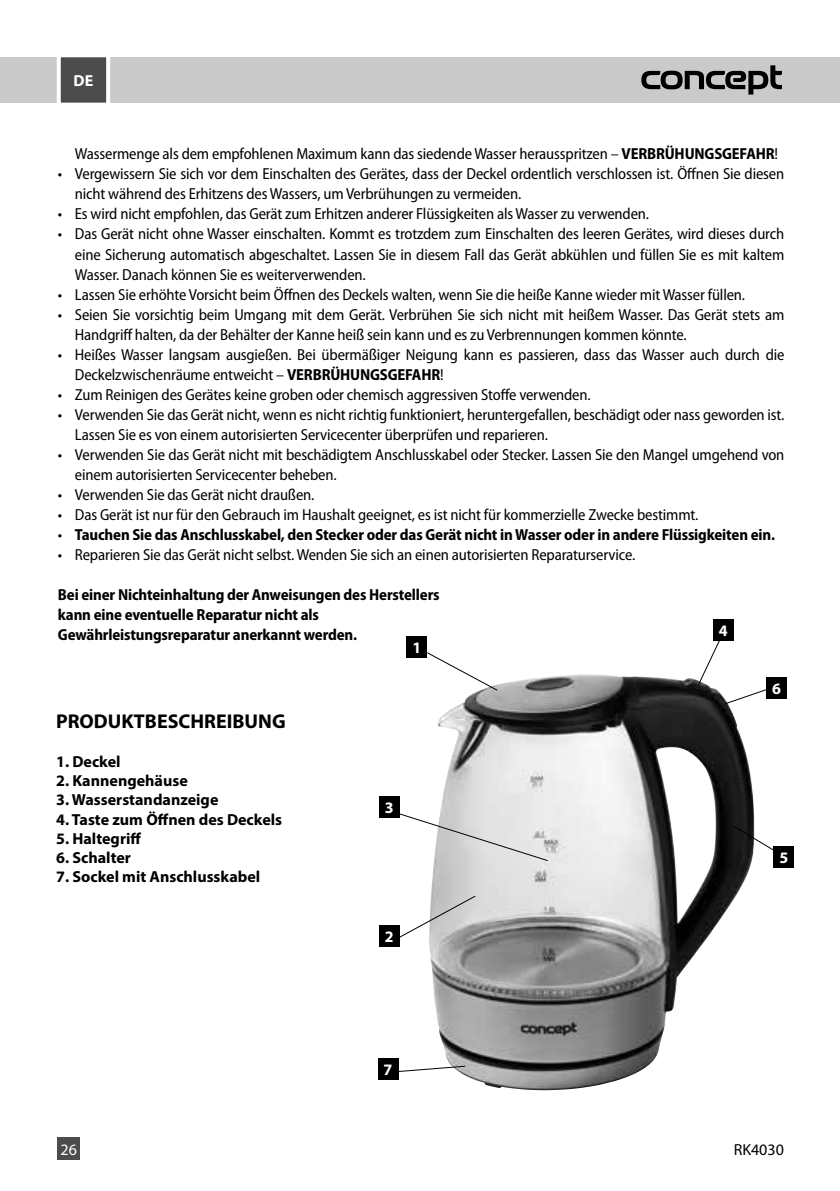
<style>
.page{position:relative;width:840px;height:1191px;background:#fff}
.page>*{position:absolute;margin:0;border:0;box-sizing:border-box;transform-origin:0 0}
.t1{font:700 20px "Myriad Pro";color:#000}
.t2{font:semi-condensed 16px/20px "Myriad Pro";letter-spacing:-.01em;color:#000}
.t3{font:700 semi-condensed 16px/20px "Myriad Pro";letter-spacing:-.01em;color:#000}
.t4{font:700 16px "Myriad Pro";color:#000}
.t5{font:16px "Myriad Pro";color:#000}
.t6{font:700 16px "Myriad Pro";color:#fff}
.t7{font:16px "Myriad Pro";color:#fff}
.s1{font-weight:700}
.s2{font-weight:400}
</style>
<div class="page">
<div style="left:0;top:57px;width:839px;height:46px;background:#cacaca"></div>
<svg style="left:641px;top:65px;width:140px;height:30px"></svg>
<svg style="left:56px;top:57px;width:54px;height:46px;background:#696969"></svg>
<div style="left:57px;top:1137px;width:23px;height:23px;background:#4c4c4c"></div>
<svg style="left:378px;top:619px;width:416px;height:472px"></svg>
<img style="left:429px;top:674px;width:236px;height:416px">
<div style="left:712px;top:619px;width:21px;height:21px;background:#000"></div>
<div style="left:773px;top:846px;width:20px;height:21px;background:#000"></div>
<div style="left:766px;top:677px;width:20px;height:21px;background:#000"></div>
<div style="left:378px;top:796px;width:21px;height:21px;background:#000"></div>
<div style="left:378px;top:926px;width:21px;height:21px;background:#000"></div>
<div style="left:377px;top:1058px;width:21px;height:21px;background:#000"></div>
<div style="left:406px;top:636px;width:21px;height:22px;background:#000"></div>
<svg style="left:732px;top:825px;width:47px;height:29px"></svg>
<svg style="left:696px;top:637px;width:74px;height:68px"></svg>
<svg style="left:398px;top:812px;width:150px;height:50px"></svg>
<svg style="left:391px;top:894px;width:85px;height:48px"></svg>
<svg style="left:398px;top:1065px;width:68px;height:8px"></svg>
<svg style="left:409px;top:651px;width:108px;height:40px"></svg>
<p class="t6" style="left:74px;top:70px;width:21px">DE</p>
<p class="t2" style="left:75px;top:144px;width:704px">Wassermenge als dem empfohlenen Maximum kann das siedendeWasser herausspritzen – <span class="s1">VERBRÜHUNGSGEFAHR</span>!</p>
<p class="t2" style="left:75px;top:164px;width:710px;text-indent:-17px">• Vergewissern Sie sich vor dem Einschalten des Gerätes, dass der Deckel ordentlich verschlossen ist. Öffnen Sie diesen nicht während des Erhitzens desWassers, umVerbrühungen zu vermeiden.</p>
<p class="t2" style="left:58px;top:204px;width:592px">• Es wird nicht empfohlen, das Gerät zum Erhitzen anderer Flüssigkeiten alsWasser zu verwenden.</p>
<p class="t2" style="left:75px;top:224px;width:710px;text-align:justify;text-indent:-17px">• Das Gerät nicht ohne Wasser einschalten. Kommt es trotzdem zum Einschalten des leeren Gerätes, wird dieses durch eine Sicherung automatisch abgeschaltet. Lassen Sie in diesem Fall das Gerät abkühlen und füllen Sie es mit kaltem Wasser. Danach können Sie es weiterverwenden.</p>
<p class="t2" style="left:58px;top:284px;width:688px">• Lassen Sie erhöhte Vorsicht beim Öffnen des Deckels walten, wenn Sie die heiße Kanne wieder mitWasser füllen.</p>
<p class="t2" style="left:75px;top:304px;width:710px;text-indent:-17px">• Seien Sie vorsichtig beim Umgang mit dem Gerät. Verbrühen Sie sich nicht mit heißem Wasser. Das Gerät stets am<br>Handgriff halten, da der Behälter der Kanne heiß sein kann und es zu Verbrennungen kommen könnte.</p>
<p class="t2" style="left:75px;top:344px;width:710px;text-indent:-17px">• Heißes Wasser langsam ausgießen. Bei übermäßiger Neigung kann es passieren, dass das Wasser auch durch die<br>Deckelzwischenräume entweicht – <span class="s1">VERBRÜHUNGSGEFAHR</span>!</p>
<p class="t2" style="left:58px;top:384px;width:534px">• Zum Reinigen des Gerätes keine groben oder chemisch aggressiven Stoffe verwenden.</p>
<p class="t2" style="left:75px;top:404px;width:710px;text-indent:-17px">• Verwenden Sie das Gerät nicht, wenn es nicht richtig funktioniert, heruntergefallen, beschädigt oder nass geworden ist.<br>Lassen Sie es von einem autorisierten Servicecenter überprüfen und reparieren.</p>
<p class="t2" style="left:75px;top:444px;width:710px;text-indent:-17px">• Verwenden Sie das Gerät nicht mit beschädigtem Anschlusskabel oder Stecker. Lassen Sie den Mangel umgehend von einem autorisierten Servicecenter beheben.</p>
<p class="t2" style="left:58px;top:484px;width:258px">• Verwenden Sie das Gerät nicht draußen.</p>
<p class="t2" style="left:58px;top:504px;width:641px">• Das Gerät ist nur für den Gebrauch im Haushalt geeignet, es ist nicht für kommerzielle Zwecke bestimmt.</p>
<p class="t3" style="left:58px;top:524px;width:718px"><span class="s2">•</span> Tauchen Sie das Anschlusskabel, den Stecker oder das Gerät nicht in Wasser oder in andere Flüssigkeiten ein.</p>
<p class="t2" style="left:58px;top:544px;width:578px">• Reparieren Sie das Gerät nicht selbst.Wenden Sie sich an einen autorisierten Reparaturservice.</p>
<p class="t3" style="left:58px;top:584px;width:383px">Bei einer Nichteinhaltung der Anweisungen des Herstellers kann eine eventuelle Reparatur nicht als<br>Gewährleistungsreparatur anerkannt werden.</p>
<p class="t6" style="left:718px;top:620px;width:10px">4</p>
<p class="t6" style="left:412px;top:637px;width:10px">1</p>
<p class="t1" style="left:56px;top:708px;width:231px">PRODUKTBESCHREIBUNG</p>
<p class="t4" style="left:56px;top:751px;width:66px">1. Deckel</p>
<p class="t4" style="left:56px;top:770px;width:133px">2. Kannengehäuse</p>
<p class="t4" style="left:56px;top:789px;width:164px">3. Wasserstandanzeige</p>
<p class="t4" style="left:56px;top:808px;width:227px">4. Taste zum Öffnen des Deckels</p>
<p class="t4" style="left:56px;top:828px;width:86px">5. Haltegriff</p>
<p class="t4" style="left:56px;top:847px;width:76px">6. Schalter</p>
<p class="t4" style="left:56px;top:866px;width:205px">7. Sockel mit Anschlusskabel</p>
<p class="t1" style="left:58px;top:717px;width:231px">PRODUKTBESCHREIBUNG</p>
<p class="t3" style="left:58px;top:763px;width:61px">1. Deckel</p>
<p class="t3" style="left:58px;top:785px;width:153px;line-height:23px">2. Kannengehäuse<br>3 Wasserstandanzeige</p>
<p class="t3" style="left:58px;top:855px;width:81px">5. Haltegriff</p>
<p class="t6" style="left:384px;top:797px;width:10px">3</p>
<p class="t6" style="left:384px;top:926px;width:10px">2</p>
<p class="t6" style="left:383px;top:1059px;width:10px">7</p>
<p class="t6" style="left:771px;top:678px;width:10px">6</p>
<p class="t6" style="left:779px;top:847px;width:10px">5</p>
<p class="t7" style="left:54px;top:1136px;width:18px">22</p>
<p class="t5" style="left:738px;top:1136px;width:52px">RK4020</p>
<p class="t7" style="left:61px;top:1139px;width:18px">26</p>
<p class="t5" style="left:733px;top:1139px;width:52px">RK4030</p>
</div>
